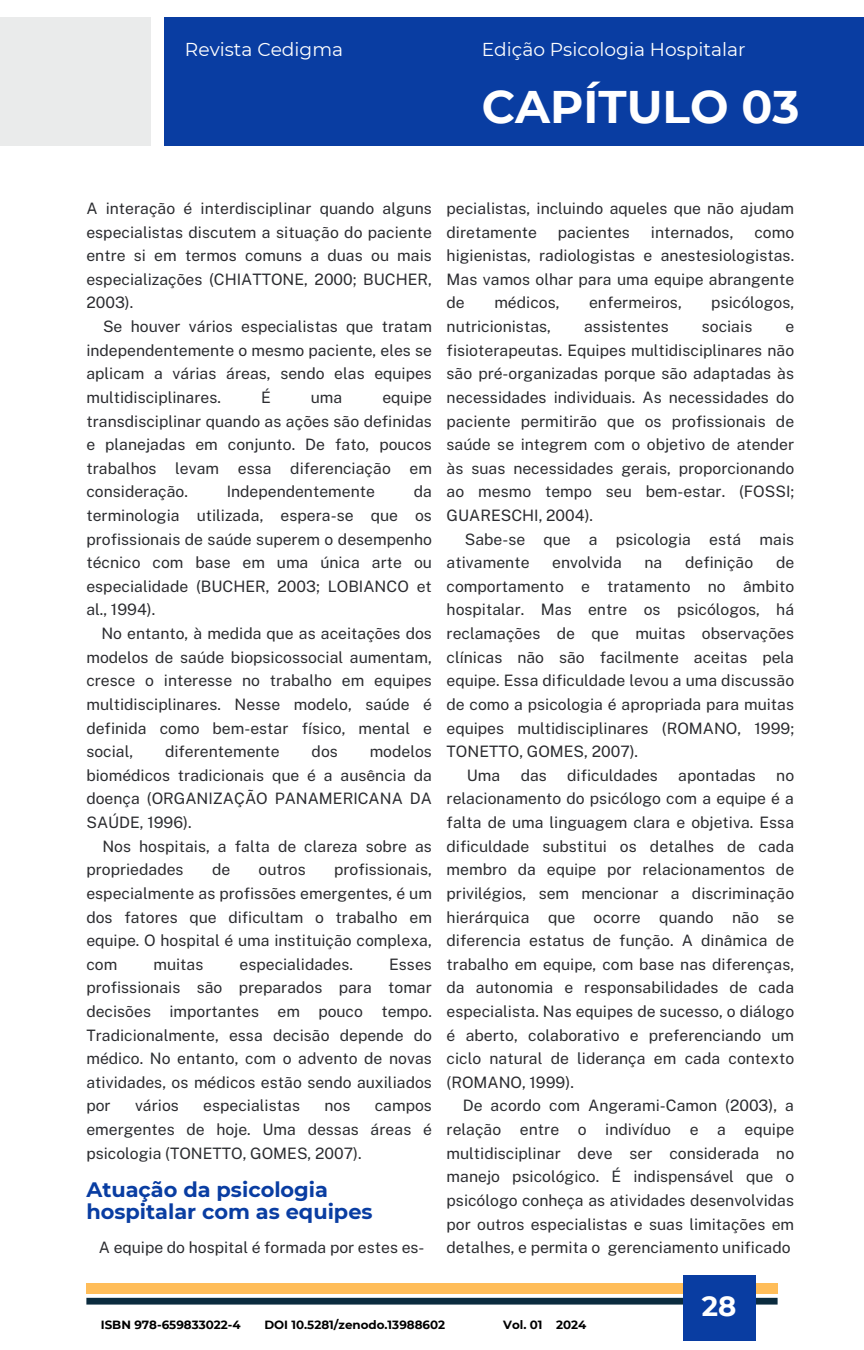
<style>
.page{position:relative;width:864px;height:1350px;background:#fff}
.page>*{position:absolute;margin:0;border:0;box-sizing:border-box;transform-origin:0 0}
.t1{font:700 45.68px "Montserrat";color:#fff}
.t2{font:700 27.68px "Montserrat";color:#fff}
.t3{font:700 20.93px/22.1px "Montserrat";color:#093da2}
.t4{font:18.68px "Montserrat";color:#fff}
.t5{font:15.75px/23.6px "Public Sans";color:#2b2c30;text-align:justify}
.t6{font:700 11.92px "Montserrat";color:#000}
.s1{color:#fff}
</style>
<div class="page">
<div style="left:0;top:17px;width:151px;height:128px;background:#eaebeb"></div>
<div style="left:164px;top:17px;width:700px;height:128px;background:#093da2"></div>
<div style="left:86px;top:1298px;width:692px;height:7px;background:#0a2b3e"></div>
<div style="left:86px;top:1283px;width:692px;height:11px;background:#ffbd59"></div>
<div style="left:683px;top:1275px;width:72px;height:65px;background:#093da2"></div>
<h3 class="t4" style="left:185px;top:38px;width:160px">Revista Cedigma</h3>
<h1 class="t4" style="left:482px;top:38px;width:265px">Edição Psicologia Hospitalar</h1>
<h3 class="t1" style="left:482px;top:79px;width:319px">CAPÍTULO 03</h3>
<h4 class="t5" style="left:86px;top:196px;width:347px">A interação é interdisciplinar quando alguns</h4>
<h4 class="t5" style="left:86px;top:220px;width:347px">especialistas discutem a situação do paciente</h4>
<h4 class="t5" style="left:86px;top:244px;width:347px">entre si em termos comuns a duas ou mais</h4>
<h4 class="t5" style="left:86px;top:267px;width:347px">especializações (CHIATTONE, 2000; BUCHER,</h4>
<h4 class="t5" style="left:86px;top:291px;width:48px">2003).</h4>
<h4 class="t5" style="left:103px;top:315px;width:330px">Se houver vários especialistas que tratam</h4>
<h4 class="t5" style="left:86px;top:338px;width:347px">independentemente o mesmo paciente, eles se</h4>
<h4 class="t5" style="left:86px;top:362px;width:347px">aplicam a várias áreas, sendo elas equipes</h4>
<h4 class="t5" style="left:86px;top:385px;width:136px">multidisciplinares.</h4>
<h4 class="t5" style="left:261px;top:385px;width:11px">É</h4>
<h4 class="t5" style="left:311px;top:385px;width:33px">uma</h4>
<h4 class="t5" style="left:86px;top:385px;width:347px;text-indent:296px">equipe transdisciplinar quando as ações são definidas e planejadas em conjunto. De fato, poucos trabalhos levam essa diferenciação em consideração.</h4>
<h4 class="t5" style="left:227px;top:480px;width:150px">Independentemente</h4>
<h4 class="t5" style="left:414px;top:480px;width:20px">da</h4>
<h4 class="t5" style="left:86px;top:503px;width:347px">terminologia utilizada, espera-se que os</h4>
<h4 class="t5" style="left:86px;top:527px;width:347px">profissionais de saúde superem o desempenho</h4>
<h4 class="t5" style="left:86px;top:551px;width:347px">técnico com base em uma única arte ou</h4>
<h4 class="t5" style="left:86px;top:574px;width:347px">especialidade (BUCHER, 2003; LOBIANCO et</h4>
<h4 class="t5" style="left:86px;top:598px;width:70px">al., 1994).</h4>
<h4 class="t5" style="left:101px;top:622px;width:332px">No entanto, à medida que as aceitações dos</h4>
<h4 class="t5" style="left:86px;top:645px;width:347px">modelos de saúde biopsicossocial aumentam,</h4>
<h4 class="t5" style="left:86px;top:669px;width:347px">cresce o interesse no trabalho em equipes</h4>
<h4 class="t5" style="left:86px;top:692px;width:347px">multidisciplinares. Nesse modelo, saúde é</h4>
<h4 class="t5" style="left:86px;top:716px;width:347px">definida como bem-estar físico, mental e</h4>
<h4 class="t5" style="left:86px;top:740px;width:48px">social,</h4>
<h4 class="t5" style="left:165px;top:740px;width:116px">diferentemente</h4>
<h4 class="t5" style="left:312px;top:740px;width:28px">dos</h4>
<h4 class="t5" style="left:370px;top:740px;width:64px">modelos</h4>
<h4 class="t5" style="left:86px;top:763px;width:347px">biomédicos tradicionais que é a ausência da</h4>
<h4 class="t5" style="left:86px;top:787px;width:347px">doença (ORGANIZAÇÃO PANAMERICANA DA</h4>
<h4 class="t5" style="left:86px;top:811px;width:107px">SAÚDE, 1996).</h4>
<h4 class="t5" style="left:102px;top:834px;width:331px">Nos hospitais, a falta de clareza sobre as</h4>
<h4 class="t5" style="left:86px;top:858px;width:99px">propriedades</h4>
<h4 class="t5" style="left:212px;top:858px;width:20px">de</h4>
<h4 class="t5" style="left:259px;top:858px;width:49px">outros</h4>
<h4 class="t5" style="left:86px;top:858px;width:347px;text-indent:248px">profissionais, especialmente as profissões emergentes, é um dos fatores que dificultam o trabalho em equipe. O hospital é uma instituição complexa, com</h4>
<h4 class="t5" style="left:153px;top:952px;width:52px">muitas</h4>
<h4 class="t5" style="left:240px;top:952px;width:115px">especialidades.</h4>
<h4 class="t5" style="left:86px;top:952px;width:347px;text-indent:303px">Esses profissionais são preparados para tomar decisões importantes em pouco tempo.<br>Tradicionalmente, essa decisão depende do médico. No entanto, com o advento de novas atividades, os médicos estão sendo auxiliados por</h4>
<h4 class="t5" style="left:135px;top:1094px;width:45px">vários</h4>
<h4 class="t5" style="left:203px;top:1094px;width:98px">especialistas</h4>
<h4 class="t5" style="left:324px;top:1094px;width:27px">nos</h4>
<h4 class="t5" style="left:86px;top:1094px;width:347px;text-indent:288px">campos emergentes de hoje. Uma dessas áreas é psicologia (TONETTO, GOMES, 2007).</h4>
<p class="t3" style="left:86px;top:1179px;width:288px">Atuação da psicologia hospitalar com as equipes</p>
<p class="t5" style="left:99px;top:1236px;width:327px">A equipe do hospital é formada por estes es-</p>
<h2 class="t5" style="left:447px;top:196px;width:349px">pecialistas, incluindo aqueles que não ajudam diretamente</h2>
<h2 class="t5" style="left:558px;top:220px;width:74px">pacientes</h2>
<h2 class="t5" style="left:651px;top:220px;width:84px">internados,</h2>
<h2 class="t5" style="left:447px;top:220px;width:349px;text-indent:308px">como higienistas, radiologistas e anestesiologistas.<br>Mas vamos olhar para uma equipe abrangente de</h2>
<h2 class="t5" style="left:494px;top:291px;width:67px">médicos,</h2>
<h2 class="t5" style="left:589px;top:291px;width:94px">enfermeiros,</h2>
<h2 class="t5" style="left:711px;top:291px;width:84px">psicólogos,</h2>
<h2 class="t5" style="left:447px;top:315px;width:106px">nutricionistas,</h2>
<h2 class="t5" style="left:584px;top:315px;width:86px">assistentes</h2>
<h2 class="t5" style="left:702px;top:315px;width:52px">sociais</h2>
<h2 class="t5" style="left:447px;top:315px;width:349px;text-align:left;text-indent:339px">e fisioterapeutas. Equipes multidisciplinares não são pré-organizadas porque são adaptadas às necessidades individuais. As necessidades do paciente permitirão que os profissionais de saúde se integrem com o objetivo de atender às suas necessidades gerais, proporcionando ao mesmo tempo seu bem-estar. (FOSSI; GUARESCHI, 2004).<br><span class="s1">hh</span>Sabe-se que a psicologia está mais ativamente</h2>
<h2 class="t5" style="left:552px;top:551px;width:71px">envolvida</h2>
<h2 class="t5" style="left:645px;top:551px;width:19px">na</h2>
<h2 class="t5" style="left:685px;top:551px;width:70px">definição</h2>
<h2 class="t5" style="left:776px;top:551px;width:20px">de</h2>
<h2 class="t5" style="left:447px;top:574px;width:349px">comportamento e tratamento no âmbito</h2>
<h2 class="t5" style="left:447px;top:598px;width:349px">hospitalar. Mas entre os psicólogos, há</h2>
<h2 class="t5" style="left:447px;top:622px;width:349px">reclamações de que muitas observações</h2>
<h2 class="t5" style="left:447px;top:645px;width:349px">clínicas não são facilmente aceitas pela</h2>
<h2 class="t5" style="left:447px;top:669px;width:349px">equipe. Essa dificuldade levou a uma discussão</h2>
<h2 class="t5" style="left:447px;top:692px;width:349px">de como a psicologia é apropriada para muitas</h2>
<h2 class="t5" style="left:447px;top:716px;width:349px">equipes multidisciplinares (ROMANO, 1999;</h2>
<h2 class="t5" style="left:447px;top:740px;width:193px">TONETTO, GOMES, 2007).</h2>
<h2 class="t5" style="left:467px;top:763px;width:35px">Uma</h2>
<h2 class="t5" style="left:521px;top:763px;width:28px">das</h2>
<h2 class="t5" style="left:567px;top:763px;width:92px">dificuldades</h2>
<h2 class="t5" style="left:678px;top:763px;width:79px">apontadas</h2>
<h2 class="t5" style="left:776px;top:763px;width:19px">no</h2>
<h2 class="t5" style="left:447px;top:787px;width:349px">relacionamento do psicólogo com a equipe é a</h2>
<h2 class="t5" style="left:447px;top:811px;width:349px">falta de uma linguagem clara e objetiva. Essa</h2>
<h2 class="t5" style="left:447px;top:834px;width:349px">dificuldade substitui os detalhes de cada</h2>
<h2 class="t5" style="left:447px;top:858px;width:349px">membro da equipe por relacionamentos de</h2>
<h2 class="t5" style="left:447px;top:881px;width:349px">privilégios, sem mencionar a discriminação</h2>
<h2 class="t5" style="left:447px;top:905px;width:349px">hierárquica que ocorre quando não se</h2>
<h2 class="t5" style="left:447px;top:929px;width:349px">diferencia estatus de função. A dinâmica de</h2>
<h2 class="t5" style="left:447px;top:952px;width:349px">trabalho em equipe, com base nas diferenças,</h2>
<h2 class="t5" style="left:447px;top:976px;width:349px">da autonomia e responsabilidades de cada</h2>
<h2 class="t5" style="left:447px;top:999px;width:349px">especialista. Nas equipes de sucesso, o diálogo</h2>
<h2 class="t5" style="left:447px;top:1023px;width:349px">é aberto, colaborativo e preferenciando um</h2>
<h2 class="t5" style="left:447px;top:1047px;width:349px">ciclo natural de liderança em cada contexto</h2>
<h2 class="t5" style="left:447px;top:1070px;width:129px">(ROMANO, 1999).</h2>
<h2 class="t5" style="left:463px;top:1094px;width:333px">De acordo com Angerami-Camon (2003), a</h2>
<h2 class="t5" style="left:447px;top:1118px;width:349px">relação entre o indivíduo e a equipe</h2>
<h2 class="t5" style="left:447px;top:1141px;width:349px">multidisciplinar deve ser considerada no</h2>
<h2 class="t5" style="left:447px;top:1165px;width:349px">manejo psicológico. É indispensável que o</h2>
<h2 class="t5" style="left:447px;top:1188px;width:349px">psicólogo conheça as atividades desenvolvidas</h2>
<h2 class="t5" style="left:447px;top:1212px;width:349px">por outros especialistas e suas limitações em</h2>
<h2 class="t5" style="left:447px;top:1236px;width:346px">detalhes, e permita o gerenciamento unificado</h2>
<h4 class="t2" style="left:702px;top:1289px;width:36px">28</h4>
<h4 class="t6" style="left:101px;top:1318px;width:141px">ISBN 978-659833022-4</h4>
<p class="t6" style="left:264px;top:1318px;width:182px">DOI 10.5281/zenodo.13988602</p>
<h5 class="t6" style="left:503px;top:1318px;width:85px">Vol. 01 2024</h5>
</div>
